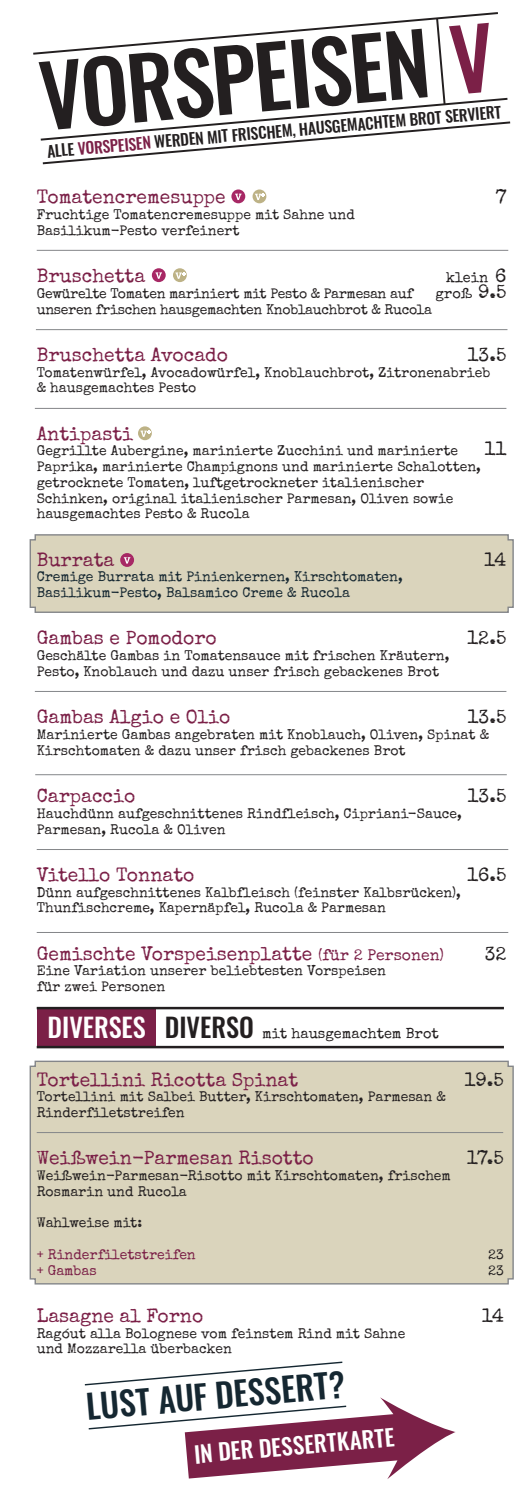
<style>
.page{position:relative;width:525px;height:1499px;background:#fff}
.page>*{position:absolute;margin:0;border:0;box-sizing:border-box;transform-origin:0 0}
.t1{font:84.7px "Oswald";color:#231f20}
.t2{font:33.25px "Oswald";color:#152731}
.t3{font:22.75px "Oswald";color:#fff}
.t4{font:19.25px "Special Elite";color:#7b2047}
.t5{font:19.25px "Special Elite";color:#231f20}
.t6{font:15.58px "Oswald";color:#231f20}
.t7{font:14.53px/15.8px "Special Elite";color:#231f20;text-align:right}
.t8{font:14px/15.8px "Special Elite";color:#231f20}
.t9{font:14px/15.8px "Special Elite";letter-spacing:-.02em;color:#231f20}
.t10{font:14px/15.8px "Special Elite";color:#152731}
.t11{font:14px/15.8px "Special Elite";color:#7b2047}
.s1{color:#7b2047}
.s2{font-size:15.75px}
.s3{font-size:19.25px}
.s4{font-family:"Oswald";font-size:26.25px;color:#fff}
.s5{font-family:"Oswald";font-size:26.25px}
</style>
<div class="page">
<svg style="left:33px;top:12px;width:478px;height:153px"></svg>
<div style="left:29px;top:1060px;width:485px;height:225px;background:#dad4bc"></div>
<div style="left:29px;top:534px;width:485px;height:79px;background:#dad4bc"></div>
<div style="left:37px;top:1008px;width:119px;height:39px;background:#7b2047"></div>
<hr style="left:37px;top:1007px;width:467px;height:2px;background:#231f20">
<hr style="left:37px;top:1046px;width:467px;height:2px;background:#231f20">
<svg style="left:252px;top:189px;width:14px;height:14px"></svg>
<svg style="left:255px;top:194px;width:10px;height:6px"></svg>
<svg style="left:231px;top:189px;width:14px;height:14px"></svg>
<svg style="left:235px;top:194px;width:6px;height:6px"></svg>
<hr style="left:37px;top:250px;width:471px;height:1px;background:#848689">
<div style="left:120px;top:553px;width:14px;height:14px;background:#a72865;border-radius:50%"></div>
<svg style="left:124px;top:557px;width:6px;height:6px"></svg>
<hr style="left:37px;top:849px;width:471px;height:1px;background:#848689">
<hr style="left:37px;top:1132px;width:466px;height:1px;background:#848689">
<hr style="left:35px;top:691px;width:471px;height:1px;background:#848689">
<hr style="left:35px;top:774px;width:472px;height:1px;background:#848689">
<div style="left:173px;top:268px;width:14px;height:14px;background:#bdb286;border-radius:50%"></div>
<svg style="left:175px;top:272px;width:10px;height:7px"></svg>
<div style="left:152px;top:268px;width:14px;height:14px;background:#a72865;border-radius:50%"></div>
<svg style="left:155px;top:272px;width:7px;height:7px"></svg>
<div style="left:138px;top:426px;width:14px;height:14px;background:#bdb286;border-radius:50%"></div>
<svg style="left:140px;top:430px;width:10px;height:7px"></svg>
<hr style="left:36px;top:329px;width:471px;height:1px;background:#848689">
<hr style="left:35px;top:408px;width:471px;height:1px;background:#848689">
<hr style="left:37px;top:932px;width:471px;height:1px;background:#848689">
<svg style="left:84px;top:1361px;width:259px;height:25px"></svg>
<svg style="left:88px;top:1397px;width:368px;height:82px"></svg>
<h1 class="t1" style="left:34px;top:30px;width:457px;rotate:-5deg">VORSPEISEN <span class="s1">V</span></h1>
<p class="t6" style="left:46px;top:139px;width:457px;rotate:-5deg">ALLE <span class="s1">VORSPEISEN</span> WERDEN MIT FRISCHEM, HAUSGEMACHTEM BROT SERVIERT</p>
<h3 class="t5" style="left:496px;top:190px;width:12px">7</h3>
<h3 class="t4" style="left:37px;top:190px;width:190px">Tomatencremesuppe</h3>
<p class="t8" style="left:37px;top:208px;width:320px">Fruchtige Tomatencremesuppe mit Sahne und<br>Basilikum-Pesto verfeinert</p>
<h3 class="t4" style="left:37px;top:269px;width:110px">Bruschetta</h3>
<p class="t9" style="left:37px;top:287px;width:397px">Gewürelte Tomaten mariniert mit Pesto &amp; Parmesan auf unseren frischen hausgemachten Knoblauchbrot &amp; Rucola</p>
<h3 class="t4" style="left:37px;top:347px;width:193px">Bruschetta Avocado</h3>
<p class="t8" style="left:37px;top:366px;width:455px">Tomatenwürfel, Avocadowürfel, Knoblauchbrot, Zitronenabrieb &amp; hausgemachtes Pesto</p>
<h3 class="t4" style="left:37px;top:426px;width:98px">Antipasti</h3>
<p class="t8" style="left:37px;top:445px;width:446px">Gegrillte Aubergine, marinierte Zucchini und marinierte Paprika, marinierte Champignons und marinierte Schalotten, getrocknete Tomaten, luftgetrockneter italienischer Schinken, original italienischer Parmesan, Oliven sowie hausgemachtes Pesto &amp; Rucola</p>
<h3 class="t4" style="left:37px;top:552px;width:79px">Burrata</h3>
<p class="t10" style="left:37px;top:571px;width:367px">Cremige Burrata mit Pinienkernen, Kirschtomaten,<br>Basilikum-Pesto, Balsamico Creme &amp; Rucola</p>
<h3 class="t4" style="left:37px;top:631px;width:182px">Gambas e Pomodoro</h3>
<p class="t8" style="left:37px;top:649px;width:414px">Geschälte Gambas in Tomatensauce mit frischen Kräutern,<br>Pesto, Knoblauch und dazu unser frisch gebackenes Brot</p>
<h3 class="t4" style="left:37px;top:710px;width:195px">Gambas Algio e Olio</h3>
<p class="t8" style="left:37px;top:728px;width:454px">Marinierte Gambas angebraten mit Knoblauch, Oliven, Spinat &amp;<br>Kirschtomaten &amp; dazu unser frisch gebackenes Brot</p>
<h3 class="t4" style="left:37px;top:788px;width:100px">Carpaccio</h3>
<p class="t8" style="left:37px;top:807px;width:427px">Hauchdünn aufgeschnittenes Rindfleisch, Cipriani-Sauce,<br>Parmesan, Rucola &amp; Oliven</p>
<h3 class="t4" style="left:37px;top:867px;width:159px">Vitello Tonnato</h3>
<p class="t8" style="left:37px;top:886px;width:426px">Dünn aufgeschnittenes Kalbfleisch (feinster Kalbsrücken),<br>Thunfischcreme, Kapernäpfel, Rucola &amp; Parmesan</p>
<h3 class="t4" style="left:37px;top:946px;width:409px">Gemischte Vorspeisenplatte <span class="s2">(für 2 Personen)</span></h3>
<p class="t8" style="left:37px;top:964px;width:351px">Eine Variation unserer beliebtesten Vorspeisen für zwei Personen</p>
<p class="t7" style="left:435px;top:271px;width:72px">klein <span class="s3">6 </span>groß <span class="s3">9.5</span></p>
<h3 class="t5" style="left:467px;top:347px;width:40px">13.5</h3>
<h3 class="t5" style="left:484px;top:442px;width:23px">11</h3>
<h3 class="t5" style="left:484px;top:552px;width:24px">14</h3>
<h3 class="t5" style="left:467px;top:631px;width:41px">12.5</h3>
<h3 class="t5" style="left:467px;top:710px;width:40px">13.5</h3>
<h3 class="t5" style="left:467px;top:788px;width:40px">13.5</h3>
<h3 class="t5" style="left:467px;top:867px;width:41px">16.5</h3>
<h3 class="t5" style="left:484px;top:946px;width:23px">32</h3>
<p class="t7" style="left:47px;top:1027px;width:393px"><span class="s4">DIVERSES</span> <span class="s5">DIVERSO</span> mit hausgemachtem Brot</p>
<h3 class="t4" style="left:37px;top:1072px;width:263px">Tortellini Ricotta Spinat</h3>
<p class="t8" style="left:37px;top:1090px;width:411px">Tortellini mit Salbei Butter, Kirschtomaten, Parmesan &amp;<br>Rinderfiletstreifen</p>
<h3 class="t4" style="left:37px;top:1151px;width:278px">Weißwein-Parmesan Risotto</h3>
<p class="t8" style="left:37px;top:1169px;width:416px">Weißwein-Parmesan-Risotto mit Kirschtomaten, frischem<br>Rosmarin und Rucola</p>
<p class="t8" style="left:37px;top:1216px;width:107px">Wahlweise mit:</p>
<p class="t11" style="left:37px;top:1248px;width:161px">+ Rinderfiletstreifen + Gambas</p>
<h3 class="t4" style="left:37px;top:1308px;width:168px">Lasagne al Forno</h3>
<p class="t8" style="left:37px;top:1327px;width:370px">Ragóut alla Bolognese vom feinstem Rind mit Sahne und Mozzarella überbacken</p>
<h2 class="t2" style="left:84px;top:1380px;width:261px;rotate:-5deg">LUST AUF DESSERT?</h2>
<h3 class="t3" style="left:193px;top:1436px;width:202px;rotate:-5deg">IN DER DESSERTKARTE</h3>
<h3 class="t5" style="left:464px;top:1072px;width:41px">19.5</h3>
<h3 class="t5" style="left:467px;top:1151px;width:39px">17.5</h3>
<p class="t8" style="left:488px;top:1248px;width:17px">23<br>23</p>
<h3 class="t5" style="left:481px;top:1308px;width:24px">14</h3>
</div>
